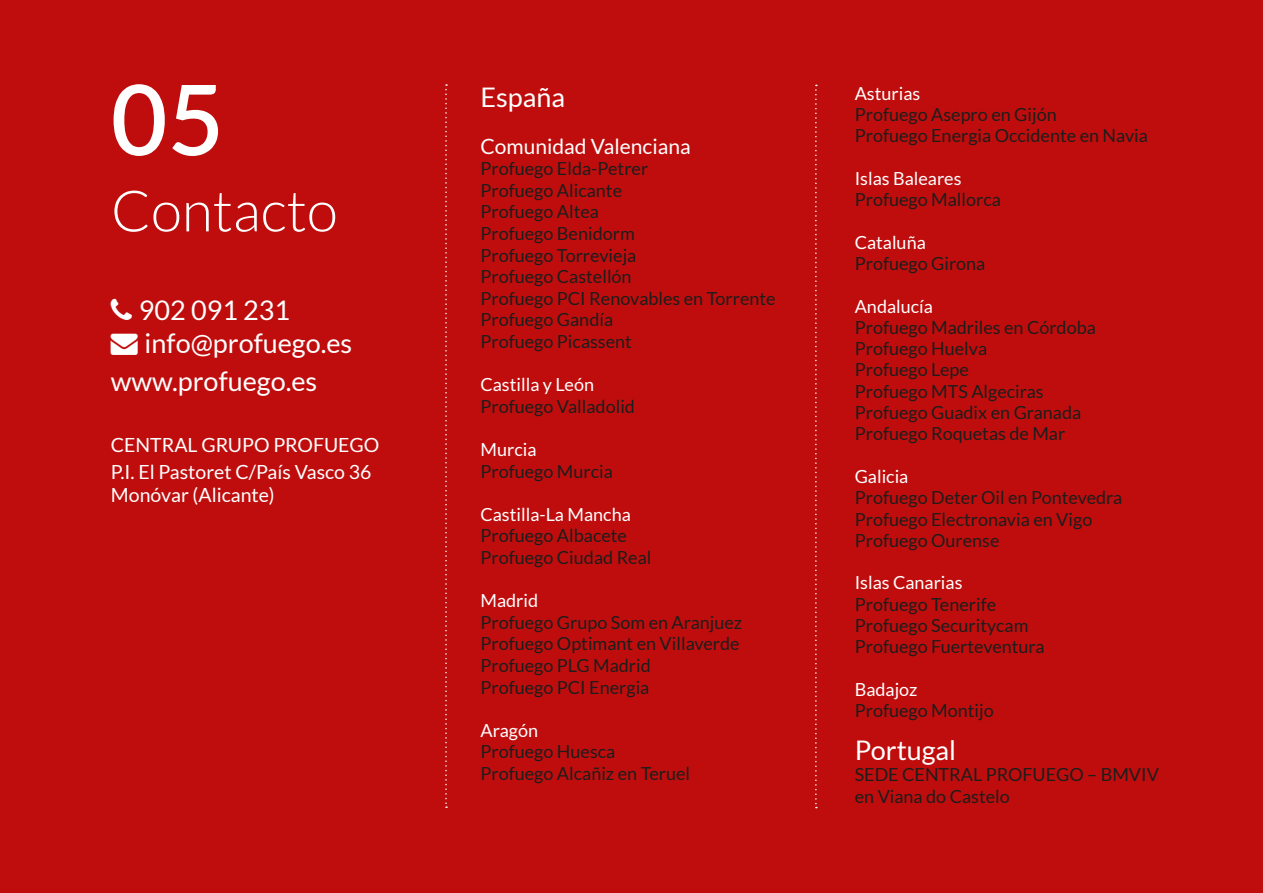
<style>
.page{position:relative;width:1263px;height:893px;background:#bf0d0d}
.page>*{position:absolute;margin:0;border:0;box-sizing:border-box;transform-origin:0 0}
.t1{font:600 97.5px "Lato";color:#fff}
.t2{font:300 57px "Lato";color:#fff}
.t3{font:27px/37.8px "Lato";color:#fff}
.t4{font:21px "Lato";color:#fff}
.t5{font:19.5px/27px "Lato";color:#fff}
.t6{font:18px/21.6px "Lato";color:#1d1d1b}
.t7{font:18px "Lato";color:#fff}
</style>
<div class="page">
<svg style="left:445px;top:84px;width:2px;height:724px"></svg>
<svg style="left:815px;top:85px;width:2px;height:723px"></svg>
<h1 class="t1" style="left:111px;top:49px;width:115px">05</h1>
<h2 class="t2" style="left:111px;top:180px;width:228px">Contacto</h2>
<h3 class="t3" style="left:139px;top:292px;width:153px">902 091 231</h3>
<h3 class="t3" style="left:111px;top:324px;width:243px">→ info@profuego.es www.profuego.es</h3>
<p class="t5" style="left:111px;top:431px;width:270px">CENTRAL GRUPO PROFUEGO<br>P.I. El Pastoret C/País Vasco 36</p>
<p class="t5" style="left:111px;top:482px;width:165px">Monóvar (Alicante)</p>
<h3 class="t3" style="left:480px;top:78px;width:86px">España</h3>
<p class="t4" style="left:480px;top:134px;width:212px">Comunidad Valenciana</p>
<p class="t6" style="left:480px;top:158px;width:297px">Profuego Elda-Petrer<br>Profuego Alicante<br>Profuego Altea<br>Profuego Benidorm<br>Profuego Torrevieja<br>Profuego Castellón<br>Profuego PCI Renovables en Torrente<br>Profuego Gandía<br>Profuego Picassent</p>
<p class="t7" style="left:480px;top:375px;width:115px">Castilla y León</p>
<p class="t6" style="left:480px;top:395px;width:156px">Profuego Valladolid</p>
<p class="t7" style="left:480px;top:439px;width:57px">Murcia</p>
<p class="t6" style="left:480px;top:460px;width:134px">Profuego Murcia</p>
<p class="t7" style="left:480px;top:504px;width:152px">Castilla-La Mancha</p>
<p class="t6" style="left:480px;top:525px;width:172px">Profuego Albacete<br>Profuego Ciudad Real</p>
<p class="t7" style="left:480px;top:591px;width:59px">Madrid</p>
<p class="t6" style="left:480px;top:611px;width:263px">Profuego Grupo Som en Aranjuez<br>Profuego Optimant en Villaverde<br>Profuego PLG Madrid<br>Profuego PCI Energia</p>
<p class="t7" style="left:480px;top:720px;width:59px">Aragón</p>
<p class="t6" style="left:480px;top:741px;width:211px">Profuego Huesca<br>Profuego Alcañiz en Teruel</p>
<p class="t7" style="left:855px;top:83px;width:67px">Asturias</p>
<p class="t6" style="left:855px;top:104px;width:295px">Profuego Asepro en Gijón<br>Profuego Energia Occidente en Navia</p>
<p class="t7" style="left:855px;top:168px;width:108px">Islas Baleares</p>
<p class="t6" style="left:855px;top:189px;width:148px">Profuego Mallorca</p>
<p class="t7" style="left:855px;top:232px;width:73px">Cataluña</p>
<p class="t6" style="left:855px;top:252px;width:132px">Profuego Girona</p>
<p class="t7" style="left:855px;top:296px;width:80px">Andalucía</p>
<p class="t6" style="left:855px;top:317px;width:243px">Profuego Madriles en Córdoba<br>Profuego Huelva<br>Profuego Lepe<br>Profuego MTS Algeciras<br>Profuego Guadix en Granada<br>Profuego Roquetas de Mar</p>
<p class="t7" style="left:855px;top:466px;width:55px">Galicia</p>
<p class="t6" style="left:855px;top:487px;width:269px">Profuego Deter Oil en Pontevedra<br>Profuego Electronavia en Vigo<br>Profuego Ourense</p>
<p class="t7" style="left:855px;top:573px;width:109px">Islas Canarias</p>
<p class="t6" style="left:855px;top:593px;width:191px">Profuego Tenerife<br>Profuego Securitycam<br>Profuego Fuerteventura</p>
<p class="t7" style="left:855px;top:679px;width:64px">Badajoz</p>
<p class="t6" style="left:855px;top:700px;width:140px">Profuego Montijo</p>
<h3 class="t3" style="left:855px;top:731px;width:103px">Portugal</h3>
<p class="t6" style="left:855px;top:764px;width:306px">SEDE CENTRAL PROFUEGO – BMVIV en Viana do Castelo</p>
</div>
